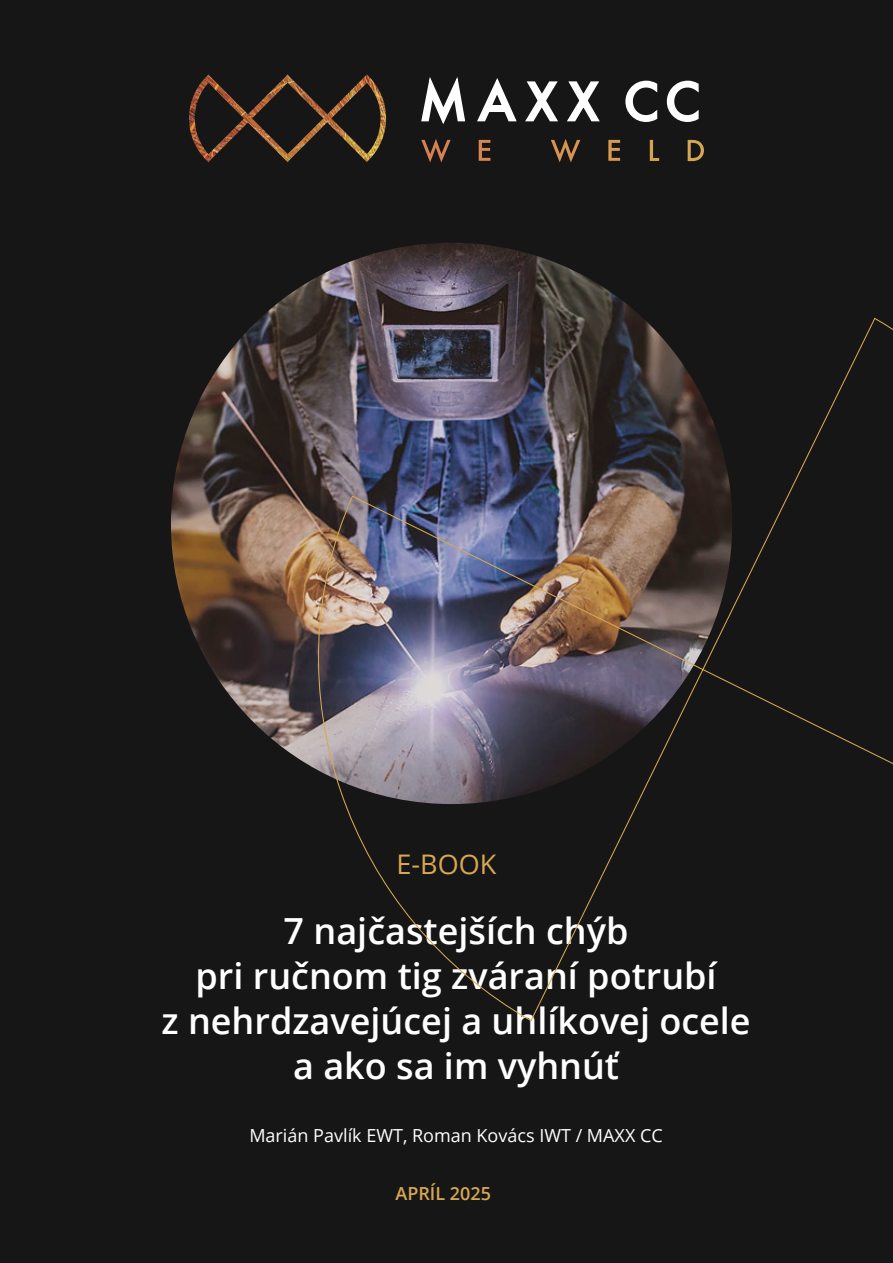
<style>
.page{position:relative;width:893px;height:1263px;background:#171616}
.page>*{position:absolute;margin:0;border:0;box-sizing:border-box;transform-origin:0 0}
.t1{font:600 36px/45px "Open Sans";color:#fff;text-align:center}
.t2{font:27px "Open Sans";color:#d7a851}
.t3{font:18px "Open Sans";color:#fff}
.t4{font:600 18px "Open Sans";color:#d7a851}
</style>
<div class="page">
<svg style="left:421px;top:77px;width:45px;height:47px"></svg>
<svg style="left:477px;top:78px;width:40px;height:44px"></svg>
<svg style="left:525px;top:81px;width:33px;height:41px"></svg>
<svg style="left:567px;top:81px;width:33px;height:41px"></svg>
<svg style="left:625px;top:80px;width:33px;height:42px"></svg>
<svg style="left:666px;top:80px;width:33px;height:42px"></svg>
<img style="left:189px;top:74px;width:197px;height:88px">
<svg style="left:421px;top:139px;width:30px;height:23px"></svg>
<svg style="left:479px;top:140px;width:11px;height:21px"></svg>
<svg style="left:551px;top:139px;width:29px;height:23px"></svg>
<svg style="left:608px;top:140px;width:12px;height:21px"></svg>
<svg style="left:650px;top:140px;width:9px;height:21px"></svg>
<svg style="left:687px;top:140px;width:17px;height:21px"></svg>
<img style="left:171px;top:243px;width:561px;height:561px;border-radius:281px">
<img style="left:308px;top:495px;width:393px;height:527px">
<svg style="left:701px;top:317px;width:192px;height:447px"></svg>
<p class="t2" style="left:397px;top:846px;width:101px">E-BOOK</p>
<p class="t1" style="left:161px;top:907px;width:591px">7 najčastejších chýb<br>pri ručnom tig zváraní potrubí<br>z nehrdzavejúcej a uhlíkovej ocele a ako sa im vyhnúť</p>
<p class="t3" style="left:249px;top:1123px;width:415px">Marián Pavlík EWT, Roman Kovács IWT / MAXX CC</p>
<p class="t4" style="left:395px;top:1181px;width:97px">APRÍL 2025</p>
</div>
